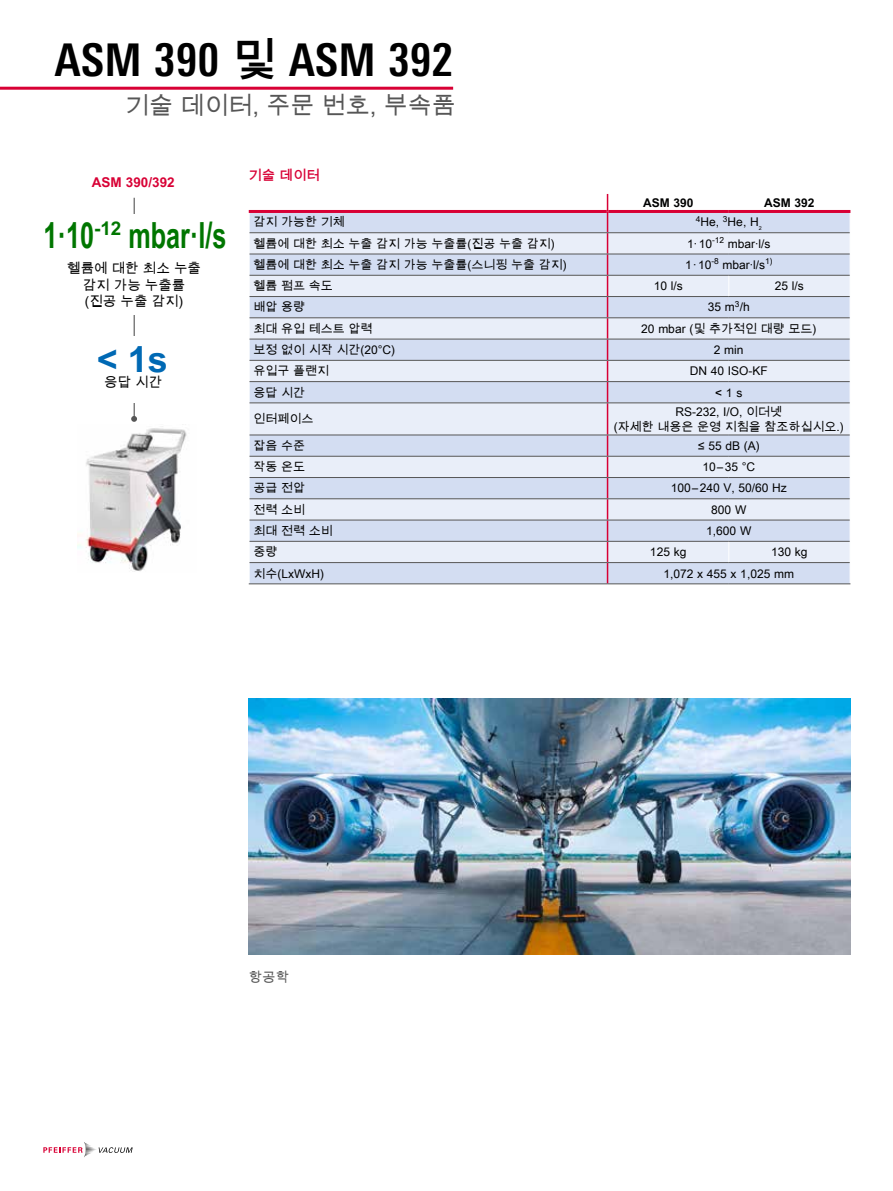
<style>
.page{position:relative;width:893px;height:1191px;background:#fff}
.page>*{position:absolute;margin:0;border:0;box-sizing:border-box;transform-origin:0 0}
.t1{font:700 condensed 45px "Univers Next Pro";letter-spacing:.01em;color:#000}
.t2{font:700 36px "Arial Unicode MS";color:#007600;scale:.7 1}
.t3{font:700 36px "Arial Unicode MS";color:#0069b4}
.t4{font:24px "Arial Unicode MS";color:#565656}
.t5{font:13.5px/16.5px "Arial Unicode MS";color:#000;text-align:center}
.t6{font:700 13.5px "Arial Unicode MS";color:#d80035}
.t7{font:13.5px "Arial Unicode MS";color:#565656}
.t8{font:12px/15px "Arial Unicode MS";color:#000;text-align:center}
.t9{font:700 12px "Arial Unicode MS";color:#000}
.t10{font:5.4px "Arial Unicode MS";color:#000}
.s1{font-family:"Arial Unicode MS";font-stretch:normal}
</style>
<div class="page">
<svg style="left:43px;top:1142px;width:90px;height:15px"></svg>
<hr style="left:0;top:87px;width:453px;height:3px;background:#d80035">
<div style="left:250px;top:213px;width:600px;height:371px;background:#d3ddf2"></div>
<svg style="left:250px;top:233px;width:600px;height:329px;background:#dde4f3"></svg>
<hr style="left:249px;top:210px;width:358px;height:3px;background:#d80035">
<hr style="left:608px;top:210px;width:121px;height:3px;background:#d80035">
<hr style="left:729px;top:210px;width:121px;height:3px;background:#d80035">
<svg style="left:728px;top:276px;width:1px;height:20px"></svg>
<svg style="left:249px;top:213px;width:1px;height:189px"></svg>
<svg style="left:728px;top:542px;width:1px;height:20px"></svg>
<svg style="left:249px;top:435px;width:1px;height:148px"></svg>
<hr style="left:607px;top:403px;width:1px;height:31px;background:#d80035">
<svg style="left:607px;top:435px;width:1px;height:148px"></svg>
<svg style="left:607px;top:194px;width:1px;height:208px"></svg>
<hr style="left:249px;top:232px;width:358px;height:1px;background:#565656">
<hr style="left:608px;top:232px;width:121px;height:1px;background:#565656">
<hr style="left:729px;top:232px;width:121px;height:1px;background:#565656">
<hr style="left:249px;top:254px;width:358px;height:1px;background:#565656">
<hr style="left:608px;top:254px;width:121px;height:1px;background:#565656">
<hr style="left:729px;top:254px;width:121px;height:1px;background:#565656">
<hr style="left:249px;top:275px;width:358px;height:1px;background:#565656">
<hr style="left:608px;top:275px;width:121px;height:1px;background:#565656">
<hr style="left:729px;top:275px;width:121px;height:1px;background:#565656">
<hr style="left:249px;top:296px;width:358px;height:1px;background:#565656">
<hr style="left:608px;top:296px;width:121px;height:1px;background:#565656">
<hr style="left:729px;top:296px;width:121px;height:1px;background:#565656">
<hr style="left:249px;top:317px;width:358px;height:1px;background:#565656">
<hr style="left:608px;top:317px;width:121px;height:1px;background:#565656">
<hr style="left:729px;top:317px;width:121px;height:1px;background:#565656">
<hr style="left:249px;top:339px;width:358px;height:1px;background:#565656">
<hr style="left:608px;top:339px;width:121px;height:1px;background:#565656">
<hr style="left:729px;top:339px;width:121px;height:1px;background:#565656">
<hr style="left:249px;top:360px;width:358px;height:1px;background:#565656">
<hr style="left:608px;top:360px;width:121px;height:1px;background:#565656">
<hr style="left:729px;top:360px;width:121px;height:1px;background:#565656">
<hr style="left:249px;top:381px;width:358px;height:1px;background:#565656">
<hr style="left:608px;top:381px;width:121px;height:1px;background:#565656">
<hr style="left:729px;top:381px;width:121px;height:1px;background:#565656">
<hr style="left:249px;top:402px;width:358px;height:1px;background:#565656">
<hr style="left:608px;top:402px;width:121px;height:1px;background:#565656">
<hr style="left:729px;top:402px;width:121px;height:1px;background:#565656">
<hr style="left:249px;top:434px;width:358px;height:1px;background:#565656">
<hr style="left:608px;top:434px;width:121px;height:1px;background:#565656">
<hr style="left:729px;top:434px;width:121px;height:1px;background:#565656">
<hr style="left:249px;top:456px;width:358px;height:1px;background:#565656">
<hr style="left:608px;top:456px;width:121px;height:1px;background:#565656">
<hr style="left:729px;top:456px;width:121px;height:1px;background:#565656">
<hr style="left:249px;top:477px;width:358px;height:1px;background:#565656">
<hr style="left:608px;top:477px;width:121px;height:1px;background:#565656">
<hr style="left:729px;top:477px;width:121px;height:1px;background:#565656">
<hr style="left:249px;top:498px;width:358px;height:1px;background:#565656">
<hr style="left:608px;top:498px;width:121px;height:1px;background:#565656">
<hr style="left:729px;top:498px;width:121px;height:1px;background:#565656">
<hr style="left:249px;top:519px;width:358px;height:1px;background:#565656">
<hr style="left:608px;top:519px;width:121px;height:1px;background:#565656">
<hr style="left:729px;top:519px;width:121px;height:1px;background:#565656">
<hr style="left:249px;top:541px;width:358px;height:1px;background:#565656">
<hr style="left:608px;top:541px;width:121px;height:1px;background:#565656">
<hr style="left:729px;top:541px;width:121px;height:1px;background:#565656">
<hr style="left:249px;top:562px;width:358px;height:1px;background:#565656">
<hr style="left:608px;top:562px;width:121px;height:1px;background:#565656">
<hr style="left:729px;top:562px;width:121px;height:1px;background:#565656">
<hr style="left:249px;top:583px;width:358px;height:1px;background:#565656">
<hr style="left:608px;top:583px;width:121px;height:1px;background:#565656">
<hr style="left:729px;top:583px;width:121px;height:1px;background:#565656">
<img style="left:77px;top:426px;width:110px;height:146px">
<hr style="left:134px;top:198px;width:1px;height:221px;background:#565656">
<div style="left:54px;top:214px;width:162px;height:101px;background:#fff"></div>
<div style="left:86px;top:336px;width:96px;height:67px;background:#fff"></div>
<svg style="left:131px;top:416px;width:6px;height:6px"></svg>
<img style="left:249px;top:698px;width:601px;height:256px">
<h1 class="t1" style="left:55px;top:34px;width:400px">ASM 390 <span class="s1">및</span> ASM 392</h1>
<h3 class="t4" style="left:125px;top:89px;width:332px">기술 데이터, 주문 번호, 부속품</h3>
<p class="t6" style="left:92px;top:173px;width:84px">ASM 390/392</p>
<h2 class="t2" style="left:44px;top:209px;width:263px">1·10<sup>-12</sup> mbar·l/s</h2>
<p class="t5" style="left:67px;top:260px;width:135px">헬륨에 대한 최소 누출 감지 가능 누출률 (진공 누출 감지)</p>
<h2 class="t3" style="left:97px;top:333px;width:73px">&lt; 1s</h2>
<p class="t5" style="left:104px;top:373px;width:60px">응답 시간</p>
<p class="t6" style="left:248px;top:165px;width:73px">기술 데이터</p>
<p class="t9" style="left:643px;top:194px;width:52px">ASM 390</p>
<p class="t9" style="left:764px;top:194px;width:52px">ASM 392</p>
<p class="t8" style="left:253px;top:214px;width:93px">감지 가능한 기체</p>
<p class="t8" style="left:696px;top:214px;width:64px"><sup>4</sup>He, <sup>3</sup>He, H</p>
<p class="t10" style="left:759px;top:224px;width:5px">2</p>
<p class="t8" style="left:253px;top:236px;width:303px">헬륨에 대한 최소 누출 감지 가능 누출률(진공 누출 감지)</p>
<p class="t8" style="left:687px;top:236px;width:85px">1·10<sup>-12</sup> mbar·l/s</p>
<p class="t8" style="left:253px;top:257px;width:315px">헬륨에 대한 최소 누출 감지 가능 누출률(스니핑 누출 감지)</p>
<p class="t8" style="left:685px;top:257px;width:89px">1·10<sup>-8</sup> mbar·l/s<sup>1)</sup></p>
<p class="t8" style="left:253px;top:278px;width:81px">헬륨 펌프 속도</p>
<p class="t8" style="left:654px;top:278px;width:31px">10 l/s</p>
<p class="t8" style="left:775px;top:278px;width:31px">25 l/s</p>
<p class="t8" style="left:253px;top:299px;width:53px">배압 용량</p>
<p class="t8" style="left:708px;top:299px;width:43px">35 m<sup>3</sup>/h</p>
<p class="t8" style="left:253px;top:321px;width:121px">최대 유입 테스트 압력</p>
<p class="t8" style="left:641px;top:321px;width:177px">20 mbar (및 추가적인 대량 모드)</p>
<p class="t8" style="left:253px;top:342px;width:143px">보정 없이 시작 시간(20°C)</p>
<p class="t8" style="left:714px;top:342px;width:31px">2 min</p>
<p class="t8" style="left:253px;top:363px;width:77px">유입구 플랜지</p>
<p class="t8" style="left:690px;top:363px;width:80px">DN 40 ISO-KF</p>
<p class="t8" style="left:253px;top:384px;width:53px">응답 시간</p>
<p class="t8" style="left:715px;top:384px;width:29px">&lt; 1 s</p>
<p class="t8" style="left:253px;top:411px;width:61px">인터페이스</p>
<p class="t8" style="left:614px;top:404px;width:231px">RS-232, I/O, 이더넷<br>(자세한 내용은 운영 지침을 참조하십시오.)</p>
<p class="t8" style="left:253px;top:438px;width:53px">잡음 수준</p>
<p class="t8" style="left:698px;top:438px;width:64px">≤ 55 dB (A)</p>
<p class="t8" style="left:253px;top:459px;width:53px">작동 온도</p>
<p class="t8" style="left:702px;top:459px;width:54px">10–35 °C</p>
<p class="t8" style="left:253px;top:480px;width:53px">공급 전압</p>
<p class="t8" style="left:671px;top:480px;width:118px">100–240 V, 50/60 Hz</p>
<p class="t8" style="left:253px;top:502px;width:53px">전력 소비</p>
<p class="t8" style="left:711px;top:502px;width:37px">800 W</p>
<p class="t8" style="left:253px;top:523px;width:81px">최대 전력 소비</p>
<p class="t8" style="left:706px;top:523px;width:47px">1,600 W</p>
<p class="t8" style="left:253px;top:544px;width:25px">중량</p>
<p class="t8" style="left:650px;top:544px;width:38px">125 kg</p>
<p class="t8" style="left:771px;top:544px;width:38px">130 kg</p>
<p class="t8" style="left:253px;top:565px;width:72px">치수(LxWxH)</p>
<p class="t8" style="left:664px;top:565px;width:132px">1,072 x 455 x 1,025 mm</p>
<p class="t7" style="left:249px;top:967px;width:42px">항공학</p>
</div>
